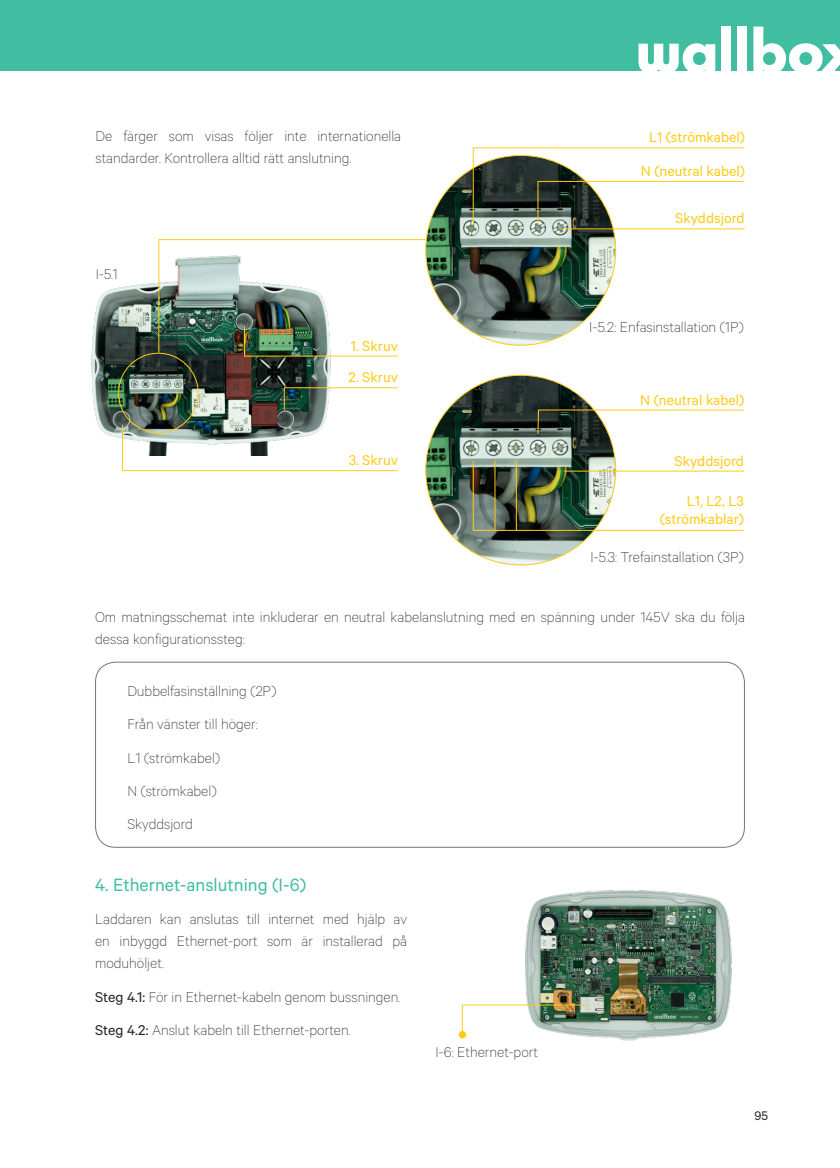
<style>
.page{position:relative;width:840px;height:1168px;background:#fff}
.page>*{position:absolute;margin:0;border:0;box-sizing:border-box;transform-origin:0 0}
.subtitulos{font:20px "Calibre";color:#41bea2}
.subtitulos-2{font:100 16px/22px "Calibre";color:#231f20}
.subtitulos-3{font:16px/18px "Calibre";color:#fecb17;text-align:right}
.t1{font:14px "Calibre";color:#231f20}
.s1{font-weight:400}
</style>
<div class="page">
<div style="left:0;top:0;width:839px;height:70px;background:#41bea2"></div>
<svg style="left:638px;top:43px;width:77px;height:28px"></svg>
<div style="left:720px;top:27px;width:10px;height:46px;background:#fff"></div>
<div style="left:736px;top:27px;width:10px;height:46px;background:#fff"></div>
<svg style="left:753px;top:27px;width:86px;height:44px"></svg>
<img style="left:425px;top:375px;width:190px;height:190px;border-radius:95px">
<img style="left:425px;top:155px;width:190px;height:190px;border-radius:95px">
<img style="left:91px;top:282px;width:240px;height:156px">
<svg style="left:472px;top:147px;width:272px;height:77px"></svg>
<svg style="left:536px;top:409px;width:208px;height:26px"></svg>
<hr style="left:562px;top:228px;width:182px;height:1px;background:#fecb17">
<img style="left:472px;top:460px;width:272px;height:71px">
<hr style="left:494px;top:461px;width:1px;height:69px;background:#fecb17">
<hr style="left:515px;top:461px;width:1px;height:69px;background:#fecb17">
<svg style="left:121px;top:424px;width:277px;height:48px"></svg>
<svg style="left:283px;top:387px;width:115px;height:24px"></svg>
<img style="left:158px;top:239px;width:268px;height:118px">
<div style="left:95px;top:662px;width:649px;height:186px;border:1px solid #727679;border-radius:20px"></div>
<img style="left:525px;top:890px;width:207px;height:151px">
<div style="left:458px;top:1031px;width:8px;height:7px;background:#fecb17;border-radius:50%"></div>
<svg style="left:461px;top:1004px;width:125px;height:29px"></svg>
<p class="subtitulos-2" style="left:95px;top:125px;width:307px">De färger som visas följer inte internationella standarder. Kontrollera alltid rätt anslutning.</p>
<p class="subtitulos-3" style="left:648px;top:127px;width:97px">L1 (strömkabel)</p>
<p class="subtitulos-3" style="left:640px;top:162px;width:106px">N (neutral kabel)</p>
<p class="subtitulos-2" style="left:96px;top:262px;width:24px">I-5.1</p>
<p class="subtitulos-3" style="left:350px;top:336px;width:49px">1. Skruv</p>
<p class="subtitulos-3" style="left:348px;top:368px;width:51px">2. Skruv</p>
<p class="subtitulos-3" style="left:348px;top:451px;width:51px">3. Skruv</p>
<p class="subtitulos-3" style="left:675px;top:209px;width:71px">Skyddsjord</p>
<p class="subtitulos-2" style="left:589px;top:315px;width:156px">I-5.2: Enfasinstallation (1P)</p>
<p class="subtitulos-3" style="left:640px;top:390px;width:106px">N (neutral kabel)</p>
<p class="subtitulos-3" style="left:674px;top:451px;width:71px">Skyddsjord</p>
<p class="subtitulos-3" style="left:659px;top:491px;width:85px">L1, L2, L3 (strömkablar)</p>
<p class="subtitulos-2" style="left:590px;top:546px;width:155px">I-5.3: Trefainstallation (3P)</p>
<p class="subtitulos-2" style="left:95px;top:606px;width:651px">Om matningsschemat inte inkluderar en neutral kabelanslutning med en spänning under 145V ska du följa dessa konfigurationssteg:</p>
<p class="subtitulos-2" style="left:127px;top:679px;width:150px">Dubbelfasinställning (2P)</p>
<p class="subtitulos-2" style="left:127px;top:713px;width:132px">Från vänster till höger:</p>
<p class="subtitulos-2" style="left:127px;top:746px;width:94px">L1 (strömkabel)</p>
<p class="subtitulos-2" style="left:127px;top:779px;width:91px">N (strömkabel)</p>
<p class="subtitulos-2" style="left:127px;top:813px;width:67px">Skyddsjord</p>
<p class="subtitulos" style="left:95px;top:873px;width:212px">4. Ethernet-anslutning (I-6)</p>
<p class="subtitulos-2" style="left:95px;top:908px;width:313px;text-align:justify">Laddaren kan anslutas till internet med hjälp av en inbyggd Ethernet-port som är installerad på moduhöljet.</p>
<p class="subtitulos-2" style="left:95px;top:985px;width:307px"><span class="s1">Steg 4.1:</span> För in Ethernet-kabeln genom bussningen.</p>
<p class="subtitulos-2" style="left:95px;top:1018px;width:257px"><span class="s1">Steg 4.2:</span> Anslut kabeln till Ethernet-porten.</p>
<p class="subtitulos-2" style="left:435px;top:1040px;width:104px">I-6: Ethernet-port</p>
<p class="t1" style="left:753px;top:1107px;width:15px">95</p>
</div>
